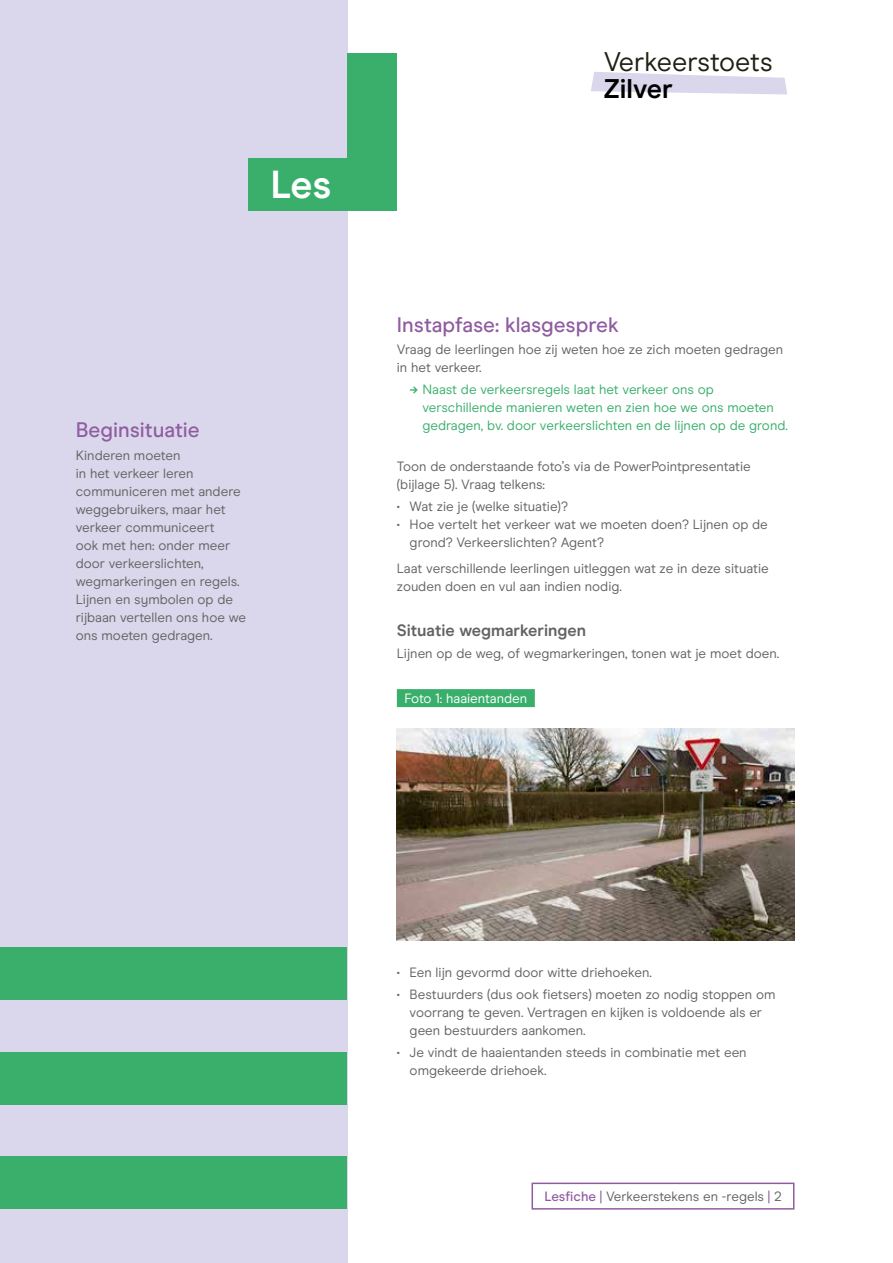
<style>
.page{position:relative;width:893px;height:1263px;background:#fff}
.page>*{position:absolute;margin:0;border:0;box-sizing:border-box;transform-origin:0 0}
.t1{font:700 39.15px "Modern Era";color:#fff}
.t2{font:27px "Modern Era";letter-spacing:-.005em;color:#211f12}
.t3{font:700 27px "Modern Era";color:#000}
.t4{font:500 21px "Modern Era";color:#8f5ca0}
.t5{font:700 16.5px "Modern Era";color:#626463}
.t6{font:13.5px/18px "Modern Era";color:#626463}
.t7{font:13.5px/18px "Modern Era";color:#3aaf6c}
.t8{font:13.5px "Modern Era";color:#fff}
.s1{font-weight:700}
.s2{font-weight:500;color:#8f5ca0}
.s3{color:#8f5ca0}
</style>
<div class="page">
<div style="left:0;top:0;width:347px;height:1263px;background:#dad6eb"></div>
<svg style="left:591px;top:72px;width:196px;height:23px"></svg>
<div style="left:531px;top:1182px;width:263px;height:27px;border:2px solid #8f5ca0"></div>
<div style="left:347px;top:53px;width:50px;height:157px;background:#3aaf6c"></div>
<div style="left:248px;top:158px;width:133px;height:52px;background:#3aaf6c"></div>
<div style="left:0;top:947px;width:347px;height:53px;background:#3aaf6c"></div>
<div style="left:0;top:1052px;width:347px;height:53px;background:#3aaf6c"></div>
<div style="left:0;top:1156px;width:347px;height:53px;background:#3aaf6c"></div>
<div style="left:397px;top:689px;width:138px;height:18px;background:#3aaf6c"></div>
<img style="left:397px;top:728px;width:397px;height:213px">
<h1 class="t1" style="left:270px;top:161px;width:63px">Les</h1>
<h3 class="t4" style="left:76px;top:418px;width:125px">Beginsituatie</h3>
<p class="t6" style="left:76px;top:446px;width:172px">Kinderen moeten<br>in het verkeer leren communiceren met andere weggebruikers, maar het verkeer communiceert<br>ook met hen: onder meer door verkeerslichten, wegmarkeringen en regels.<br>Lijnen en symbolen op de rijbaan vertellen ons hoe we ons moeten gedragen.</p>
<h2 class="t2" style="left:604px;top:46px;width:171px">Verkeerstoets</h2>
<h2 class="t3" style="left:603px;top:73px;width:71px">Zilver</h2>
<h3 class="t4" style="left:397px;top:312px;width:223px">Instapfase: klasgesprek</h3>
<p class="t6" style="left:397px;top:340px;width:388px">Vraag de leerlingen hoe zij weten hoe ze zich moeten gedragen in het verkeer.</p>
<p class="t7" style="left:422px;top:381px;width:367px;text-indent:-13px"><span class="s1">→</span> Naast de verkeersregels laat het verkeer ons op verschillende manieren weten en zien hoe we ons moeten gedragen, bv. door verkeerslichten en de lijnen op de grond.</p>
<p class="t6" style="left:397px;top:457px;width:355px">Toon de onderstaande foto’s via de PowerPointpresentatie (bijlage 5). Vraag telkens:</p>
<p class="t6" style="left:397px;top:497px;width:173px">• Wat zie je (welke situatie)?</p>
<p class="t6" style="left:410px;top:515px;width:360px;text-indent:-13px">• Hoe vertelt het verkeer wat we moeten doen? Lijnen op de grond? Verkeerslichten? Agent?</p>
<p class="t6" style="left:397px;top:560px;width:373px">Laat verschillende leerlingen uitleggen wat ze in deze situatie zouden doen en vul aan indien nodig.</p>
<p class="t5" style="left:397px;top:620px;width:191px">Situatie wegmarkeringen</p>
<p class="t6" style="left:397px;top:644px;width:384px">Lijnen op de weg, of wegmarkeringen, tonen wat je moet doen.</p>
<p class="t8" style="left:404px;top:690px;width:124px">Foto 1: haaientanden</p>
<p class="t6" style="left:397px;top:963px;width:257px">• Een lijn gevormd door witte driehoeken.</p>
<p class="t6" style="left:410px;top:985px;width:367px;text-indent:-13px">• Bestuurders (dus ook fietsers) moeten zo nodig stoppen om voorrang te geven. Vertragen en kijken is voldoende als er geen bestuurders aankomen.</p>
<p class="t6" style="left:410px;top:1044px;width:339px;text-indent:-13px">• Je vindt de haaientanden steeds in combinatie met een omgekeerde driehoek.</p>
<p class="t6" style="left:544px;top:1188px;width:239px"><span class="s2">Lesfiche</span> <span class="s3">|</span> Verkeerstekens en -regels <span class="s3">|</span> 2</p>
</div>
